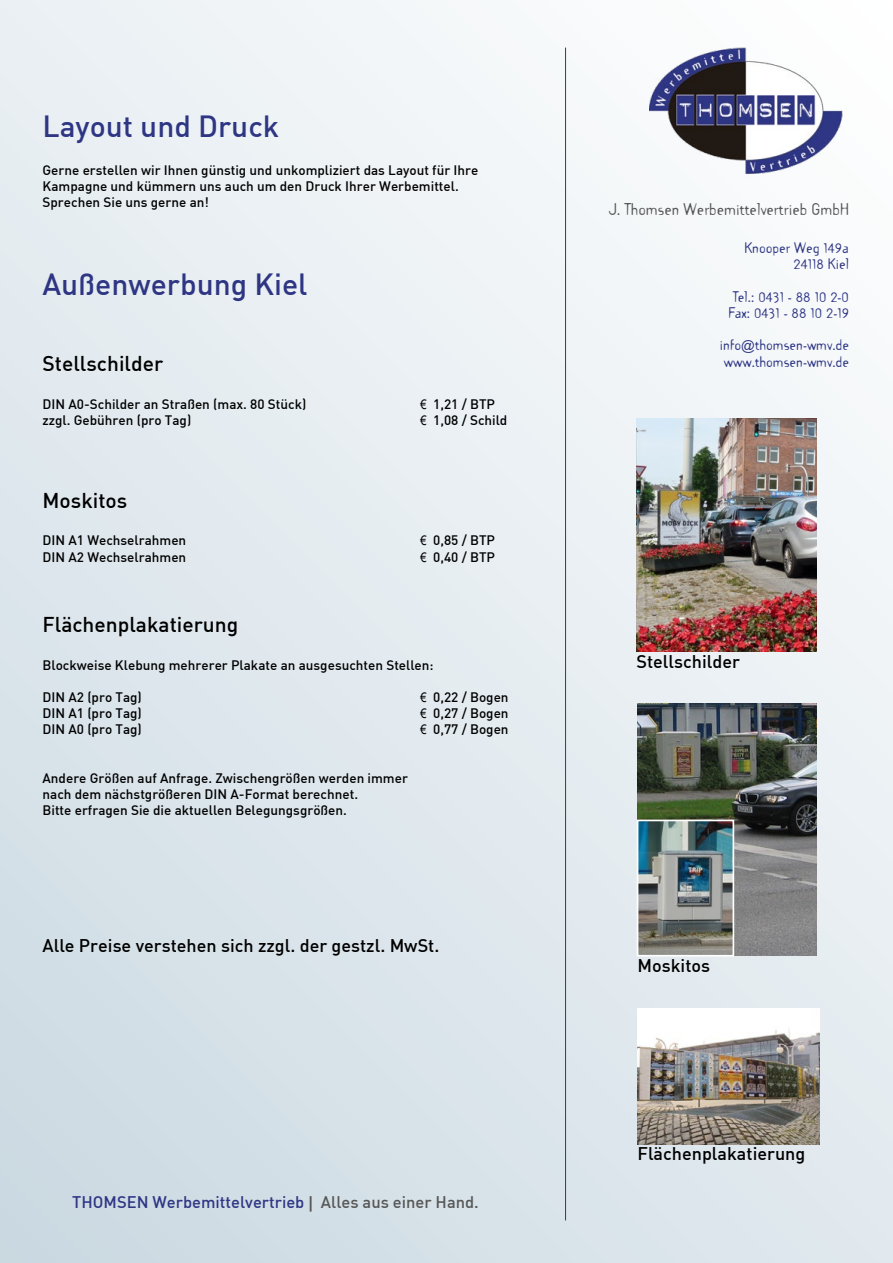
<style>
.page{position:relative;width:893px;height:1263px;background:#fff}
.page>*{position:absolute;margin:0;border:0;box-sizing:border-box;transform-origin:0 0}
.t1{font:500 30px "DIN";color:#2e3684}
.t2{font:500 21px "DIN";color:#000}
.t3{font:500 18px "DIN";color:#000}
.t4{font:500 16.5px "DIN";color:#2e3684}
.t5{font:15px "Template Gothic OT";color:#575756}
.t6{font:500 13.5px/16.2px "DIN";color:#000}
.t7{font:13.5px/16.2px "Template Gothic OT";color:#2e3684;text-align:right}
.s1{font-family:"Arial Narrow";font-weight:400}
.s2{font-family:"Arial";font-weight:700;color:#575756}
.s3{color:#575756}
.s4{font-family:"Arial"}
</style>
<div class="page">
<div style="left:0;top:0;width:893px;height:1263px;background:linear-gradient(to bottom,#f4f7f9,#d4dfe7)"></div>
<img style="left:649px;top:48px;width:200px;height:135px">
<hr style="left:565px;top:48px;width:1px;height:1172px;background:#3c3c3b">
<img style="left:637px;top:1008px;width:182px;height:136px">
<img style="left:636px;top:418px;width:180px;height:233px">
<img style="left:637px;top:704px;width:179px;height:252px">
<img style="left:640px;top:823px;width:91px;height:130px">
<div style="left:637px;top:820px;width:97px;height:136px;border:2px solid #fff"></div>
<h1 class="t1" style="left:43px;top:107px;width:238px">Layout und Druck</h1>
<p class="t6" style="left:43px;top:161px;width:437px">Gerne erstellen wir Ihnen günstig und unkompliziert das Layout für Ihre<br>Kampagne und kümmern uns auch um den Druck Ihrer Werbemittel.<br>Sprechen Sie uns gerne an!</p>
<h1 class="t1" style="left:43px;top:265px;width:267px">Außenwerbung Kiel</h1>
<h2 class="t2" style="left:43px;top:350px;width:122px">Stellschilder</h2>
<p class="t6" style="left:43px;top:395px;width:265px">DIN A0-Schilder an Straßen (max. 80 Stück)</p>
<p class="t6" style="left:421px;top:395px;width:76px"><span class="s1">€</span> 1,21 / BTP</p>
<p class="t6" style="left:43px;top:411px;width:150px">zzgl. Gebühren (pro Tag)</p>
<p class="t6" style="left:421px;top:411px;width:88px"><span class="s1">€</span> 1,08 / Schild</p>
<h2 class="t2" style="left:43px;top:487px;width:86px">Moskitos</h2>
<p class="t6" style="left:43px;top:532px;width:145px">DIN A1 Wechselrahmen</p>
<p class="t6" style="left:421px;top:532px;width:76px"><span class="s1">€</span> 0,85 / BTP</p>
<p class="t6" style="left:43px;top:548px;width:145px">DIN A2 Wechselrahmen</p>
<p class="t6" style="left:421px;top:548px;width:76px"><span class="s1">€</span> 0,40 / BTP</p>
<h2 class="t2" style="left:43px;top:611px;width:197px">Flächenplakatierung</h2>
<p class="t6" style="left:43px;top:656px;width:393px">Blockweise Klebung mehrerer Plakate an ausgesuchten Stellen:</p>
<p class="t6" style="left:43px;top:689px;width:101px">DIN A2 (pro Tag)</p>
<p class="t6" style="left:421px;top:689px;width:90px"><span class="s1">€</span> 0,22 / Bogen</p>
<p class="t6" style="left:43px;top:705px;width:101px">DIN A1 (pro Tag)</p>
<p class="t6" style="left:421px;top:705px;width:90px"><span class="s1">€</span> 0,27 / Bogen</p>
<p class="t6" style="left:43px;top:721px;width:101px">DIN A0 (pro Tag)</p>
<p class="t6" style="left:421px;top:721px;width:90px"><span class="s1">€</span> 0,77 / Bogen</p>
<p class="t6" style="left:43px;top:770px;width:367px">Andere Größen auf Anfrage. Zwischengrößen werden immer nach dem nächstgrößeren DIN A-Format berechnet.<br>Bitte erfragen Sie die aktuellen Belegungsgrößen.</p>
<h3 class="t3" style="left:43px;top:934px;width:398px">Alle Preise verstehen sich zzgl. der gestzl. MwSt.</h3>
<p class="t4" style="left:72px;top:1191px;width:408px">THOMSEN Werbemittelvertrieb <span class="s2">|</span> <span class="s3">Alles aus einer Hand.</span></p>
<p class="t5" style="left:609px;top:199px;width:241px">J. Thomsen Werbemittelvertrieb GmbH</p>
<p class="t7" style="left:744px;top:239px;width:106px">Knooper Weg 149a<br>24118 Kiel</p>
<p class="t7" style="left:729px;top:288px;width:122px;text-align:center">Tel.: 0431 - 88 10 2-0<br>Fax: 0431 - 88 10 2-19</p>
<p class="t7" style="left:720px;top:336px;width:131px;text-align:left">info<span class="s4">@</span>thomsen-wmv.de www.thomsen-wmv.de</p>
<h3 class="t3" style="left:636px;top:650px;width:105px">Stellschilder</h3>
<h3 class="t3" style="left:637px;top:954px;width:74px">Moskitos</h3>
<h3 class="t3" style="left:637px;top:1142px;width:169px">Flächenplakatierung</h3>
</div>
